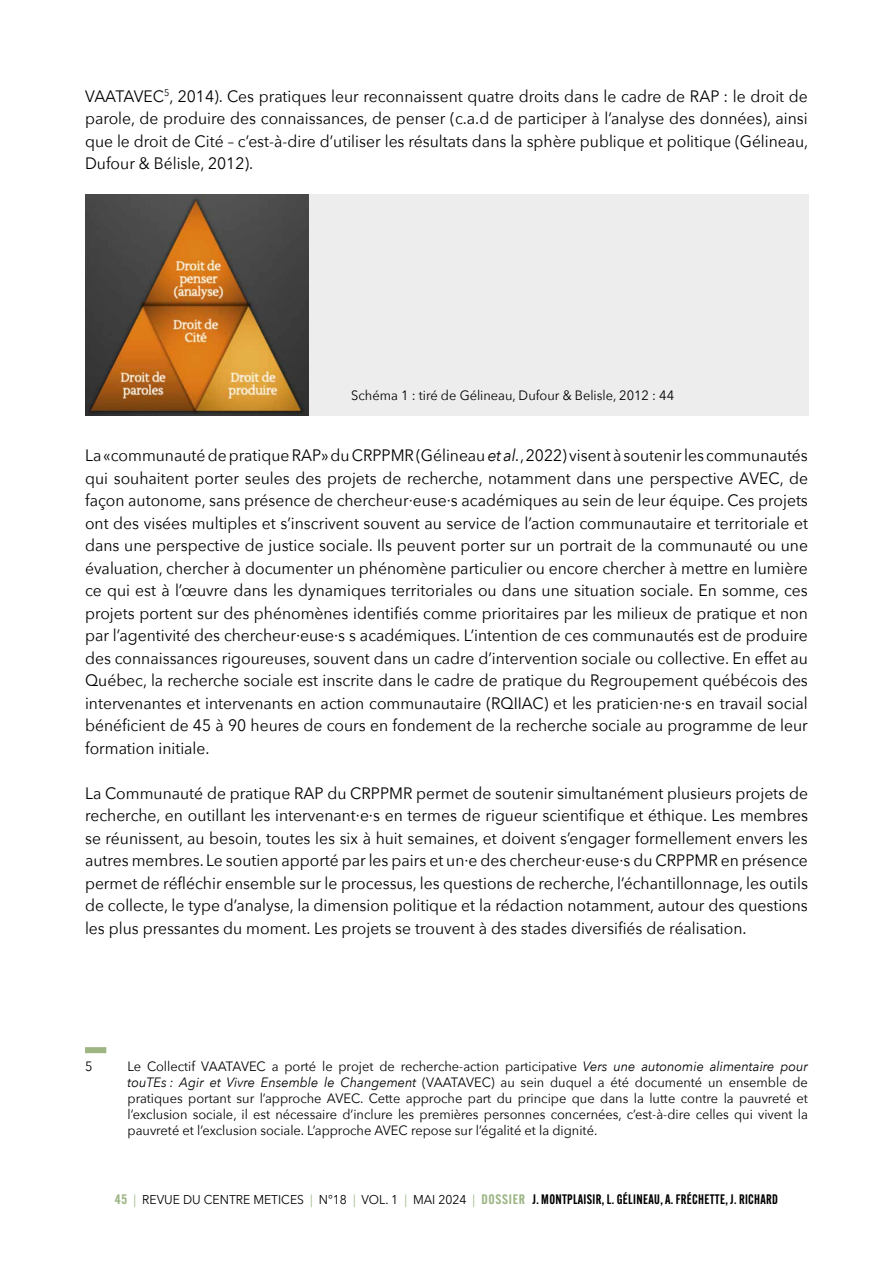
<style>
.page{position:relative;width:893px;height:1263px;background:#fff}
.page>*{position:absolute;margin:0;border:0;box-sizing:border-box;transform-origin:0 0}
.t1{font:16.5px/22.5px "Avenir Next";color:#000;text-align:justify;scale:.95 1}
.Notes{font:13.5px/16.2px "Avenir Next";color:#000;text-align:justify;scale:.95 1}
.t2{font:600 13.5px "Alternate Gothic Cond ATF";letter-spacing:.025em;color:#000}
.s1{font-style:italic}
.s2{color:#9cb583}
.s3{font-family:"Avenir Next";font-weight:400;font-size:12.75px;color:#9cb583}
.s4{font-family:"Avenir Next";font-weight:400;font-size:12.75px}
</style>
<div class="page">
<div style="left:85px;top:195px;width:724px;height:221px;background:#ededed"></div>
<img style="left:85px;top:195px;width:224px;height:221px">
<div style="left:85px;top:1047px;width:21px;height:6px;background:#9cb583"></div>
<p class="t1" style="left:85px;top:84px;width:763px">VAATAVEC<sup>5</sup>, 2014). Ces pratiques leur reconnaissent quatre droits dans le cadre de RAP : le droit de parole, de produire des connaissances, de penser (c.a.d de participer à l’analyse des données), ainsi que le droit de Cité – c’est-à-dire d’utiliser les résultats dans la sphère publique et politique (Gélineau, Dufour &amp; Bélisle, 2012).</p>
<p class="Notes" style="left:351px;top:386px;width:341px">Schéma 1 : tiré de Gélineau, Dufour &amp; Belisle, 2012 : 44</p>
<p class="t1" style="left:85px;top:443px;width:762px">La «communauté de pratique RAP» du CRPPMR (Gélineau <span class="s1">et al.</span>, 2022) visent à soutenir les communautés qui souhaitent porter seules des projets de recherche, notamment dans une perspective AVEC, de façon autonome, sans présence de chercheur·euse·s académiques au sein de leur équipe. Ces projets ont des visées multiples et s’inscrivent souvent au service de l’action communautaire et territoriale et dans une perspective de justice sociale. Ils peuvent porter sur un portrait de la communauté ou une évaluation, chercher à documenter un phénomène particulier ou encore chercher à mettre en lumière ce qui est à l’œuvre dans les dynamiques territoriales ou dans une situation sociale. En somme, ces projets portent sur des phénomènes identifiés comme prioritaires par les milieux de pratique et non par l’agentivité des chercheur∙euse∙s s académiques. L’intention de ces communautés est de produire des connaissances rigoureuses, souvent dans un cadre d’intervention sociale ou collective. En effet au Québec, la recherche sociale est inscrite dans le cadre de pratique du Regroupement québécois des intervenantes et intervenants en action communautaire (RQIIAC) et les praticien·ne·s en travail social bénéficient de 45 à 90 heures de cours en fondement de la recherche sociale au programme de leur formation initiale.</p>
<p class="t1" style="left:85px;top:781px;width:762px">La Communauté de pratique RAP du CRPPMR permet de soutenir simultanément plusieurs projets de recherche, en outillant les intervenant·e·s en termes de rigueur scientifique et éthique. Les membres se réunissent, au besoin, toutes les six à huit semaines, et doivent s’engager formellement envers les autres membres. Le soutien apporté par les pairs et un·e des chercheur·euse·s du CRPPMR en présence permet de réfléchir ensemble sur le processus, les questions de recherche, l’échantillonnage, les outils de collecte, le type d’analyse, la dimension politique et la rédaction notamment, autour des questions les plus pressantes du moment. Les projets se trouvent à des stades diversifiés de réalisation.</p>
<p class="Notes" style="left:85px;top:1057px;width:9px">5</p>
<p class="Notes" style="left:128px;top:1057px;width:718px">Le Collectif VAATAVEC a porté le projet de recherche-action participative <span class="s1">Vers une autonomie alimentaire pour touTEs : Agir et Vivre Ensemble le Changement</span> (VAATAVEC) au sein duquel a été documenté un ensemble de pratiques portant sur l’approche AVEC. Cette approche part du principe que dans la lutte contre la pauvreté et l’exclusion sociale, il est nécessaire d’inclure les premières personnes concernées, c’est-à-dire celles qui vivent la pauvreté et l’exclusion sociale. L’approche AVEC repose sur l’égalité et la dignité.</p>
<p class="t2" style="left:115px;top:1191px;width:665px"><span class="s2">45</span> <span class="s3">|</span> <span class="s4">REVUE DU CENTRE METICES</span> <span class="s3">|</span> <span class="s4">N°18</span> <span class="s3">|</span> <span class="s4">VOL. 1</span> <span class="s3">|</span> <span class="s4">MAI 2024</span> <span class="s3">|</span> <span class="s2">DOSSIER</span> J. MONTPLAISIR, L. GÉLINEAU, A. FRÉCHETTE, J. RICHARD</p>
</div>
